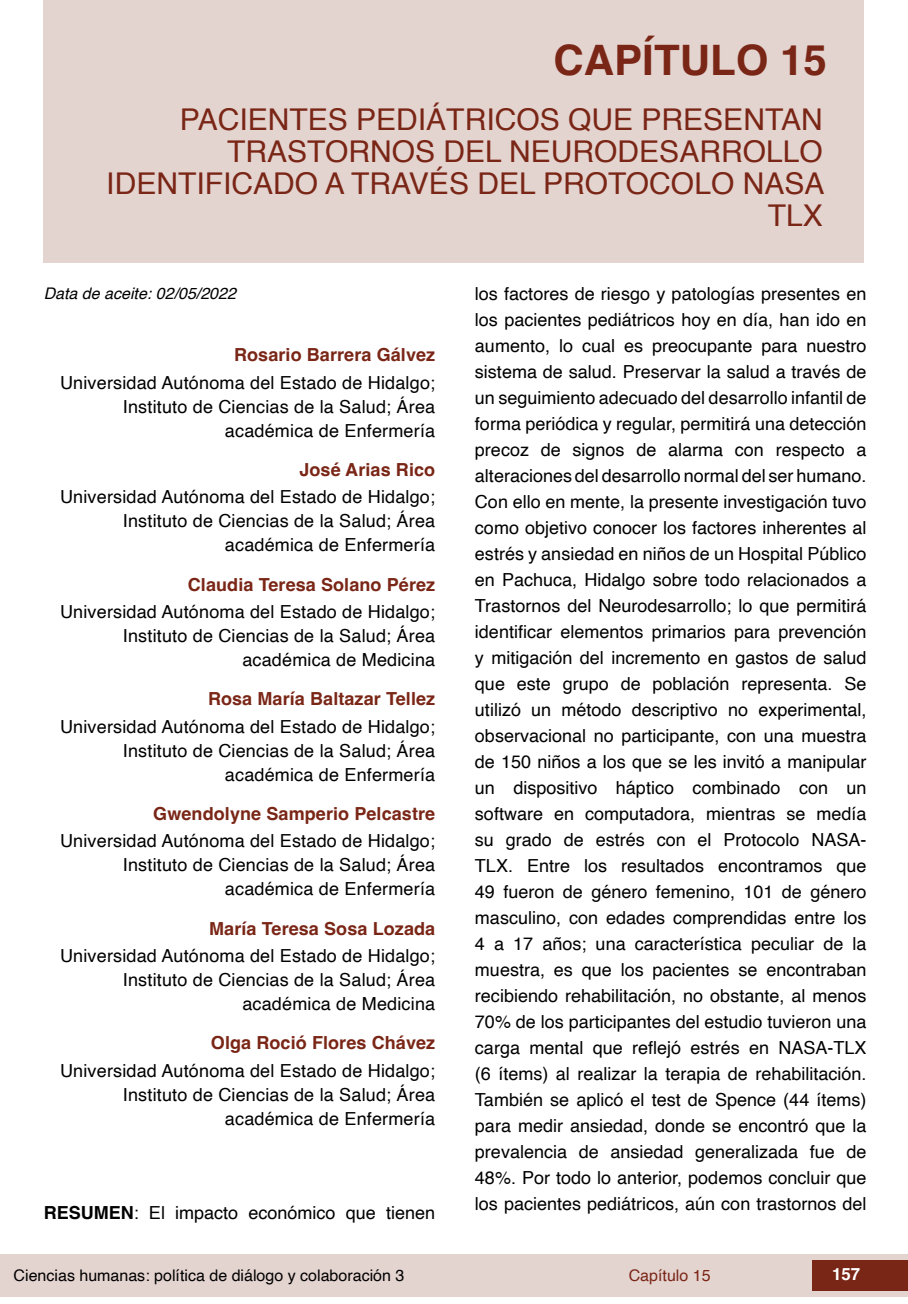
<style>
.page{position:relative;width:908px;height:1304px;background:#fff}
.page>*{position:absolute;margin:0;border:0;box-sizing:border-box;transform-origin:0 0}
.t1{font:700 42px "Helvetica";color:#7a2616}
.t2{font:30px/32px "Helvetica";color:#7a2616;text-align:right}
.t3{font:18px/26px "Helvetica";letter-spacing:.01em;color:#000;text-align:right}
.t4{font:700 18px "Helvetica";letter-spacing:.005em;color:#7a2616}
.t5{font:700 16.8px "Helvetica";color:#fff}
.t6{font:16px "Helvetica";color:#000}
.t7{font:italic 16px "Helvetica";color:#000}
.t8{font:16px "Helvetica";color:#7a2616}
.s1{font-weight:700}
</style>
<div class="page">
<div style="left:0;top:1254px;width:906px;height:43px;background:#e4d4d0"></div>
<div style="left:812px;top:1261px;width:95px;height:30px;background:#7a2616"></div>
<div style="left:44px;top:0;width:819px;height:263px;background:#e4d4d0"></div>
<h1 class="t1" style="left:553px;top:35px;width:275px">CAPÍTULO 15</h1>
<h2 class="t2" style="left:106px;top:104px;width:719px">PACIENTES PEDIÁTRICOS QUE PRESENTAN<br>TRASTORNOS DEL NEURODESARROLLO<br>IDENTIFICADO A TRAVÉS DEL PROTOCOLO NASA<br>TLX</h2>
<p class="t7" style="left:44px;top:280px;width:194px">Data de aceite: 02/05/2022</p>
<p class="t4" style="left:234px;top:344px;width:202px">Rosario Barrera Gálvez</p>
<p class="t3" style="left:60px;top:371px;width:376px;line-height:24px">Universidad Autónoma del Estado de Hidalgo;<br>Instituto de Ciencias de la Salud; Área académica de Enfermería</p>
<p class="t4" style="left:299px;top:459px;width:137px">José Arias Rico</p>
<p class="t3" style="left:60px;top:486px;width:376px;line-height:24px">Universidad Autónoma del Estado de Hidalgo;<br>Instituto de Ciencias de la Salud; Área académica de Enfermería</p>
<p class="t4" style="left:188px;top:573px;width:249px">Claudia Teresa Solano Pérez</p>
<p class="t3" style="left:60px;top:600px;width:376px;line-height:24px">Universidad Autónoma del Estado de Hidalgo;<br>Instituto de Ciencias de la Salud; Área académica de Medicina</p>
<p class="t4" style="left:208px;top:688px;width:228px">Rosa María Baltazar Tellez</p>
<p class="t3" style="left:60px;top:715px;width:376px;line-height:24px">Universidad Autónoma del Estado de Hidalgo;<br>Instituto de Ciencias de la Salud; Área académica de Enfermería</p>
<p class="t4" style="left:153px;top:803px;width:283px">Gwendolyne Samperio Pelcastre</p>
<p class="t3" style="left:60px;top:830px;width:376px;line-height:24px">Universidad Autónoma del Estado de Hidalgo;<br>Instituto de Ciencias de la Salud; Área académica de Enfermería</p>
<p class="t4" style="left:209px;top:917px;width:227px">María Teresa Sosa Lozada</p>
<p class="t3" style="left:60px;top:944px;width:376px;line-height:24px">Universidad Autónoma del Estado de Hidalgo;<br>Instituto de Ciencias de la Salud; Área académica de Medicina</p>
<p class="t4" style="left:211px;top:1032px;width:226px">Olga Roció Flores Chávez</p>
<p class="t3" style="left:60px;top:1059px;width:376px;line-height:24px">Universidad Autónoma del Estado de Hidalgo;<br>Instituto de Ciencias de la Salud; Área académica de Enfermería</p>
<p class="t3" style="left:44px;top:1200px;width:393px"><span class="s1">RESUMEN</span>: El impacto económico que tienen</p>
<p class="t3" style="left:474px;top:281px;width:393px;text-align:justify">los factores de riesgo y patologías presentes en los pacientes pediátricos hoy en día, han ido en aumento, lo cual es preocupante para nuestro sistema de salud. Preservar la salud a través de un seguimiento adecuado del desarrollo infantil de forma periódica y regular, permitirá una detección precoz de signos de alarma con respecto a alteraciones del desarrollo normal del ser humano.<br>Con ello en mente, la presente investigación tuvo como objetivo conocer los factores inherentes al estrés y ansiedad en niños de un Hospital Público en Pachuca, Hidalgo sobre todo relacionados a Trastornos del Neurodesarrollo; lo que permitirá identificar elementos primarios para prevención y mitigación del incremento en gastos de salud que este grupo de población representa. Se utilizó un método descriptivo no experimental, observacional no participante, con una muestra de 150 niños a los que se les invitó a manipular un dispositivo háptico combinado con un software en computadora, mientras se medía su grado de estrés con el Protocolo NASA-TLX. Entre los resultados encontramos que 49 fueron de género femenino, 101 de género masculino, con edades comprendidas entre los 4 a 17 años; una característica peculiar de la muestra, es que los pacientes se encontraban recibiendo rehabilitación, no obstante, al menos 70% de los participantes del estudio tuvieron una carga mental que reflejó estrés en NASA-TLX (6 ítems) al realizar la terapia de rehabilitación.<br>También se aplicó el test de Spence (44 ítems) para medir ansiedad, donde se encontró que la prevalencia de ansiedad generalizada fue de 48%. Por todo lo anterior, podemos concluir que los pacientes pediátricos, aún con trastornos del</p>
<p class="t6" style="left:14px;top:1263px;width:392px">Ciencias humanas: política de diálogo y colaboración 3</p>
<p class="t8" style="left:628px;top:1263px;width:83px">Capítulo 15</p>
<p class="t5" style="left:831px;top:1264px;width:30px">157</p>
</div>
